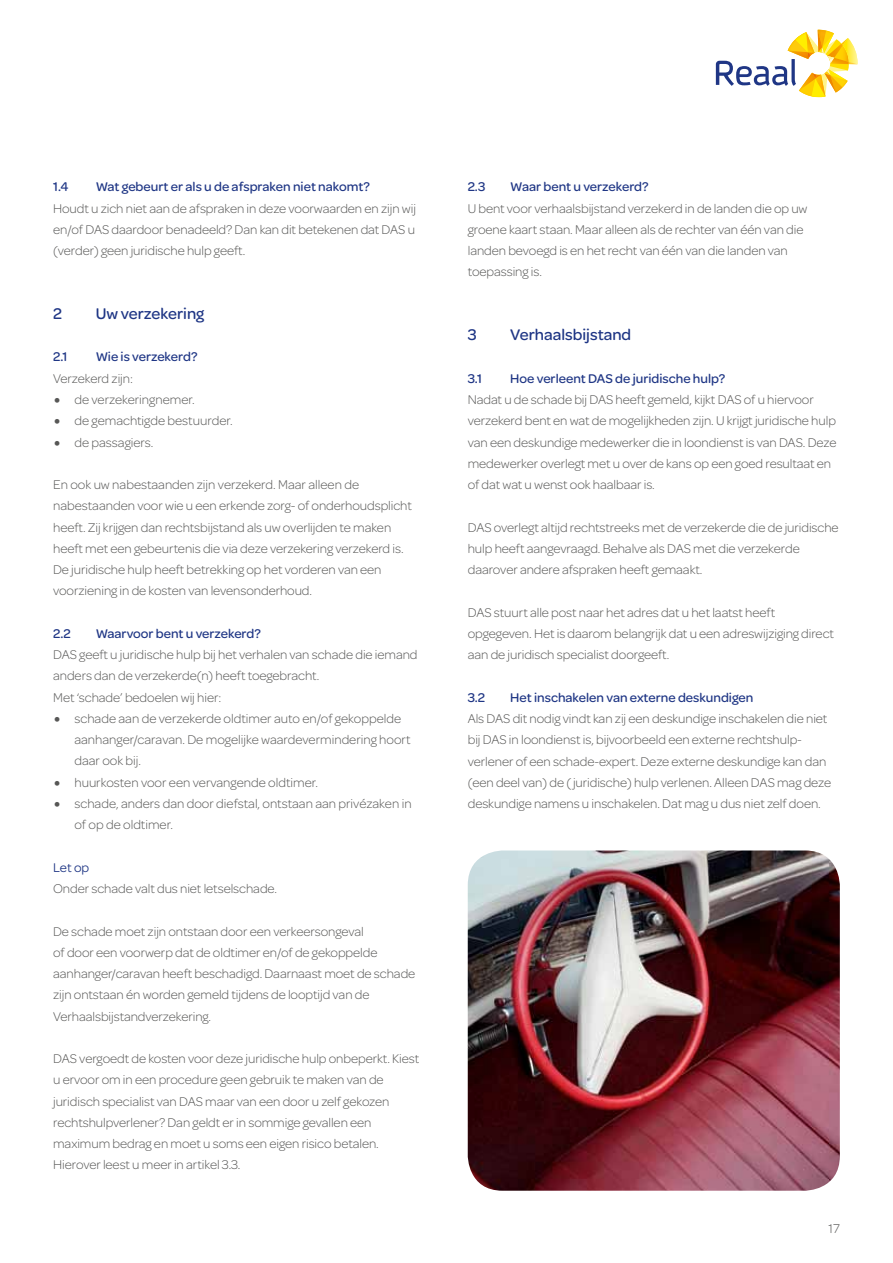
<style>
.page{position:relative;width:893px;height:1263px;background:#fff}
.page>*{position:absolute;margin:0;border:0;box-sizing:border-box;transform-origin:0 0}
.t1{font:500 16.5px "Omnes";color:#1f3685}
.t2{font:300 13.5px/21.3px "Omnes";letter-spacing:-.005em;color:#575756}
.t3{font:500 13.5px "Omnes";color:#1f3685}
.t4{font:13.5px "Omnes";color:#1f3685}
.s1{font-size:27px}
</style>
<div class="page">
<svg style="left:716px;top:30px;width:141px;height:67px"></svg>
<img style="left:468px;top:850px;width:372px;height:341px">
<p class="t3" style="left:53px;top:178px;width:17px">1.4</p>
<p class="t3" style="left:96px;top:178px;width:276px">Wat gebeurt er als u de afspraken niet nakomt?</p>
<p class="t2" style="left:53px;top:197px;width:364px;text-align:justify">Houdt u zich niet aan de afspraken in deze voorwaarden en zijn wij en/of DAS daardoor benadeeld? Dan kan dit betekenen dat DAS u (verder) geen juridische hulp geeft.</p>
<p class="t1" style="left:53px;top:302px;width:10px">2</p>
<p class="t1" style="left:96px;top:302px;width:110px">Uw verzekering</p>
<p class="t3" style="left:53px;top:348px;width:16px">2.1</p>
<p class="t3" style="left:96px;top:348px;width:103px">Wie is verzekerd?</p>
<p class="t2" style="left:53px;top:367px;width:81px">Verzekerd zijn:</p>
<p class="t2" style="left:53px;top:388px;width:143px"><span class="s1">•</span> de verzekeringnemer.</p>
<p class="t2" style="left:53px;top:410px;width:181px"><span class="s1">•</span> de gemachtigde bestuurder.</p>
<p class="t2" style="left:53px;top:431px;width:102px"><span class="s1">•</span> de passagiers.</p>
<p class="t2" style="left:53px;top:474px;width:360px">En ook uw nabestaanden zijn verzekerd. Maar alleen de nabestaanden voor wie u een erkende zorg- of onderhoudsplicht heeft. Zij krijgen dan rechtsbijstand als uw overlijden te maken heeft met een gebeurtenis die via deze verzekering verzekerd is.<br>De juridische hulp heeft betrekking op het vorderen van een voorziening in de kosten van levensonderhoud.</p>
<p class="t3" style="left:53px;top:624px;width:19px">2.2</p>
<p class="t3" style="left:96px;top:624px;width:167px">Waarvoor bent u verzekerd?</p>
<p class="t2" style="left:53px;top:644px;width:366px">DAS geeft u juridische hulp bij het verhalen van schade die iemand anders dan de verzekerde(n) heeft toegebracht.<br>Met ‘schade’ bedoelen wij hier:</p>
<p class="t2" style="left:74px;top:707px;width:338px;text-indent:-21px"><span class="s1">•</span> schade aan de verzekerde oldtimer auto en/of gekoppelde aanhanger/caravan. De mogelijke waardevermindering hoort daar ook bij.</p>
<p class="t2" style="left:53px;top:771px;width:267px"><span class="s1">•</span> huurkosten voor een vervangende oldtimer.</p>
<p class="t2" style="left:74px;top:792px;width:339px;text-indent:-21px"><span class="s1">•</span> schade, anders dan door diefstal, ontstaan aan privézaken in of op de oldtimer.</p>
<p class="t4" style="left:53px;top:858px;width:38px">Let op</p>
<p class="t2" style="left:53px;top:877px;width:226px">Onder schade valt dus niet letselschade.</p>
<p class="t2" style="left:53px;top:920px;width:364px">De schade moet zijn ontstaan door een verkeersongeval<br>of door een voorwerp dat de oldtimer en/of de gekoppelde aanhanger/caravan heeft beschadigd. Daarnaast moet de schade zijn ontstaan én worden gemeld tijdens de looptijd van de Verhaalsbijstandverzekering.</p>
<p class="t2" style="left:53px;top:1048px;width:368px">DAS vergoedt de kosten voor deze juridische hulp onbeperkt. Kiest u ervoor om in een procedure geen gebruik te maken van de juridisch specialist van DAS maar van een door u zelf gekozen rechtshulpverlener? Dan geldt er in sommige gevallen een maximum bedrag en moet u soms een eigen risico betalen.<br>Hierover leest u meer in artikel 3.3.</p>
<p class="t3" style="left:468px;top:178px;width:19px">2.3</p>
<p class="t3" style="left:510px;top:178px;width:140px">Waar bent u verzekerd?</p>
<p class="t2" style="left:468px;top:197px;width:341px">U bent voor verhaalsbijstand verzekerd in de landen die op uw groene kaart staan. Maar alleen als de rechter van één van die landen bevoegd is en het recht van één van die landen van toepassing is.</p>
<p class="t1" style="left:468px;top:323px;width:11px">3</p>
<p class="t1" style="left:510px;top:323px;width:122px">Verhaalsbijstand</p>
<p class="t3" style="left:468px;top:369px;width:16px">3.1</p>
<p class="t3" style="left:510px;top:369px;width:216px">Hoe verleent DAS de juridische hulp?</p>
<p class="t2" style="left:468px;top:388px;width:370px">Nadat u de schade bij DAS heeft gemeld, kijkt DAS of u hiervoor verzekerd bent en wat de mogelijkheden zijn. U krijgt juridische hulp van een deskundige medewerker die in loondienst is van DAS. Deze medewerker overlegt met u over de kans op een goed resultaat en of dat wat u wenst ook haalbaar is.</p>
<p class="t2" style="left:468px;top:516px;width:372px">DAS overlegt altijd rechtstreeks met de verzekerde die de juridische hulp heeft aangevraagd. Behalve als DAS met die verzekerde daarover andere afspraken heeft gemaakt.</p>
<p class="t2" style="left:468px;top:601px;width:368px">DAS stuurt alle post naar het adres dat u het laatst heeft opgegeven. Het is daarom belangrijk dat u een adreswijziging direct aan de juridisch specialist doorgeeft.</p>
<p class="t3" style="left:468px;top:688px;width:19px">3.2</p>
<p class="t3" style="left:510px;top:688px;width:245px">Het inschakelen van externe deskundigen</p>
<p class="t2" style="left:468px;top:707px;width:365px">Als DAS dit nodig vindt kan zij een deskundige inschakelen die niet bij DAS in loondienst is, bijvoorbeeld een externe rechtshulp&shy;verlener of een schade-expert. Deze externe deskundige kan dan (een deel van) de ( juridische) hulp verlenen. Alleen DAS mag deze deskundige namens u inschakelen. Dat mag u dus niet zelf doen.</p>
<p class="t2" style="left:828px;top:1218px;width:13px">17</p>
</div>
